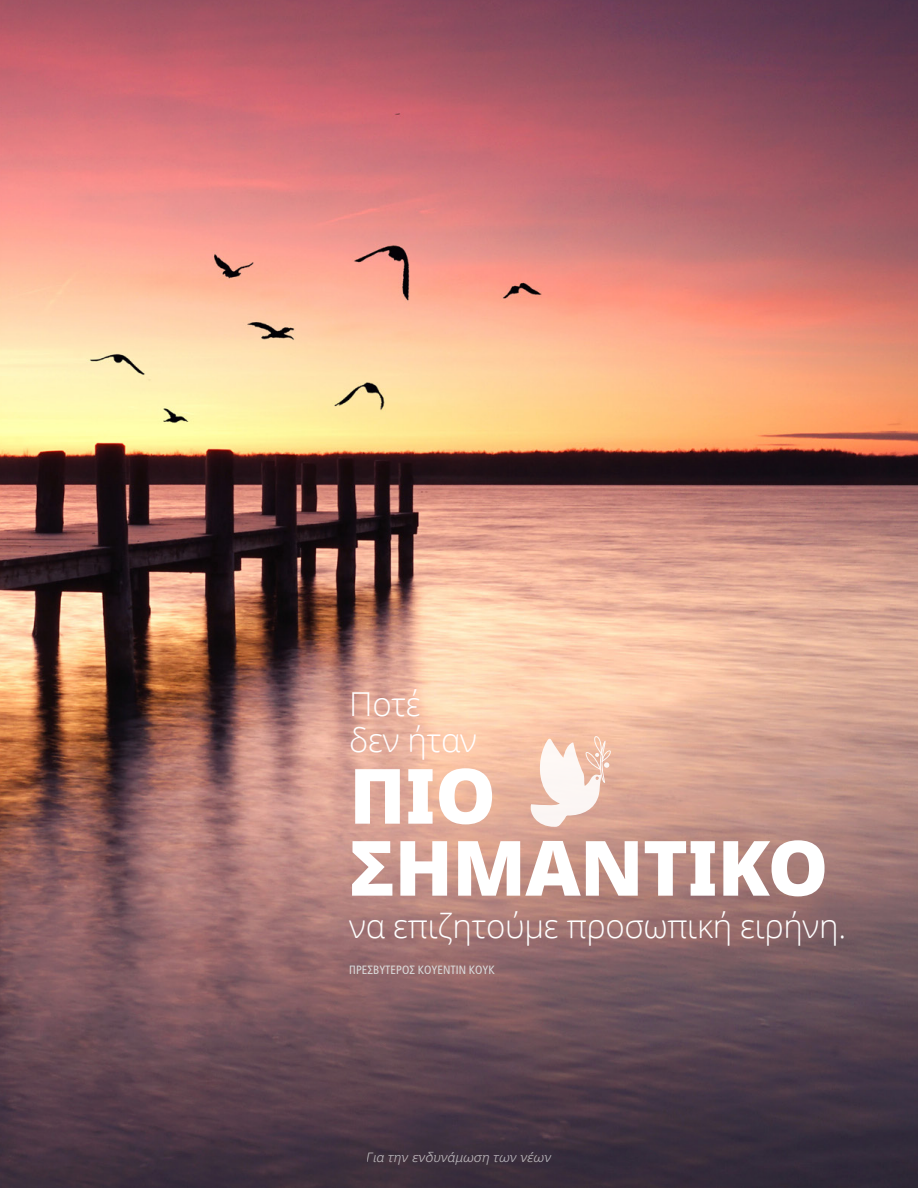
<style>
.page{position:relative;width:918px;height:1188px;background:#fff}
.page>*{position:absolute;margin:0;border:0;box-sizing:border-box;transform-origin:0 0}
.artcl21_p1_figure_im{font:800 76.35px/72px "Dots Solidlds Lat";letter-spacing:-.01em;color:#fff}
.artcl21_p1_figure_im-2{font:300 33px/36px "Dots Solidlds Lat";letter-spacing:-.01em;color:#fff}
.t1{font:italic 300 13.5px "Frutigerlds Lat";color:#fff}
.artcl21_p1_figure_im-3{font:condensed 12px "Frutigerlds Lat";color:#dadbdb}
</style>
<div class="page">
<img style="left:0;top:0;width:918px;height:1188px">
<svg style="left:529px;top:735px;width:83px;height:92px"></svg>
<p class="artcl21_p1_figure_im-2" style="left:349px;top:686px;width:129px">Ποτέ δεν ήταν</p>
<p class="artcl21_p1_figure_im" style="left:349px;top:762px;width:473px">ΠΙΟ<br>ΣΗΜΑΝΤΙΚΌ</p>
<p class="artcl21_p1_figure_im-2" style="left:349px;top:908px;width:498px">να επιζητούμε προσωπική ειρήνη.</p>
<p class="artcl21_p1_figure_im-3" style="left:349px;top:960px;width:147px">ΠΡΕΣΒΎΤΕΡΟΣ ΚΟΥΈ ΝΤΙΝ ΚΟΥΚ</p>
<p class="t1" style="left:367px;top:1147px;width:186px">Για την ενδυνάμωση των νέων</p>
</div>
